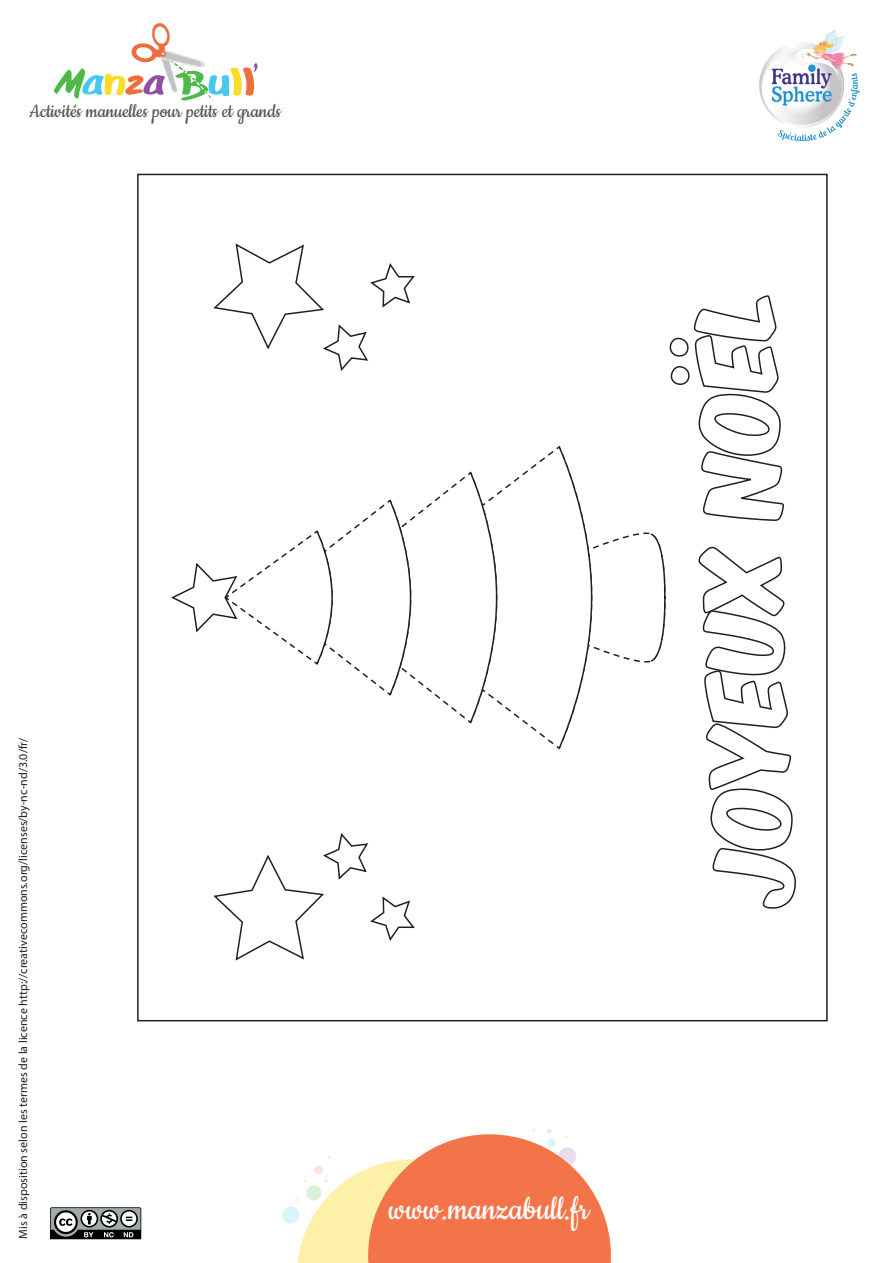
<style>
.page{position:relative;width:893px;height:1263px;background:#fff}
.page>*{position:absolute;margin:0;border:0;box-sizing:border-box;transform-origin:0 0}
.t1{font:37.65px "Cookie";color:#fff}
.t2{font:21.9px "Cookie";color:#525450}
.t3{font:12px "Myriad Pro";color:#231f20}
</style>
<div class="page">
<svg style="left:50px;top:1207px;width:91px;height:32px"></svg>
<svg style="left:54px;top:23px;width:204px;height:78px"></svg>
<svg style="left:282px;top:1129px;width:329px;height:134px"></svg>
<img style="left:759px;top:30px;width:101px;height:112px">
<svg style="left:171px;top:243px;width:625px;height:718px"></svg>
<h2 class="t2" style="left:29px;top:100px;width:253px">Activités manuelles pour petits et grands</h2>
<p class="t3" style="left:16px;top:1238px;width:502px;rotate:-90deg">Mis à disposition selon les termes de la licence http://creativecommons.org/licenses/by-nc-nd/3.0/fr/</p>
<h1 class="t1" style="left:389px;top:1190px;width:202px">www.manzabull.fr</h1>
</div>
